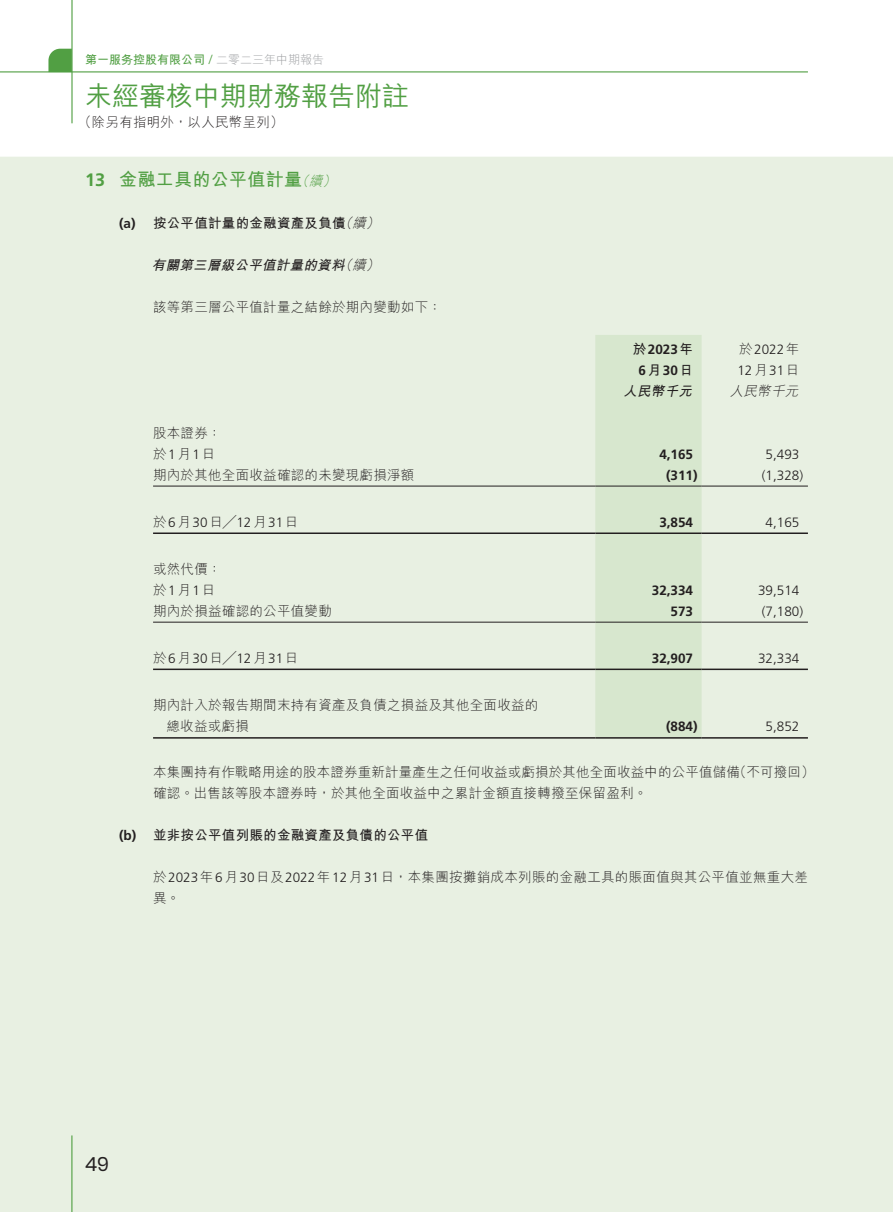
<style>
.page{position:relative;width:893px;height:1212px;background:#fff}
.page>*{position:absolute;margin:0;border:0;box-sizing:border-box;transform-origin:0 0}
.t1{font:500 27px "M Hei HK";color:#519f43}
.t2{font:19.5px "Poppins";color:#231f20}
.t3{font:700 18px "M Hei HK";letter-spacing:.02em;color:#519f43}
.t4{font:700 18px "Frutiger LT Std";color:#519f43}
.t5{font:300 13.5px/21px "M Hei HK";letter-spacing:.02em;color:#231f20}
.t6{font:300 13.5px/21px "Frutiger LT Std";color:#231f20}
.t7{font:700 13.5px/21px "Frutiger LT Std";color:#231f20;text-align:center}
.t8{font:700 13.5px "M Hei HK";letter-spacing:.02em;color:#231f20}
.t9{font:italic 700 13.5px "M Hei HK";color:#231f20}
.t10{font:italic 300 13.5px "M Hei HK";color:#231f20}
.t11{font:italic 300 13.5px "M Hei HK";color:#519f43}
.t12{font:700 12px "M Hei HK";color:#519f43}
.s1{font-family:"Century Gothic";font-weight:400;font-size:11.25px}
.s2{font-weight:300;color:#9d9fa2}
.s3{font-weight:300}
.s4{font-family:"Frutiger LT Std"}
.s5{font-family:"M Hei HK"}
</style>
<div class="page">
<div style="left:0;top:157px;width:893px;height:1055px;background:#e8f0e2"></div>
<svg style="left:48px;top:49px;width:23px;height:22px"></svg>
<hr style="left:0;top:71px;width:808px;height:1px;background:#519f43">
<hr style="left:71px;top:1135px;width:1px;height:77px;background:#519f43">
<hr style="left:71px;top:0;width:2px;height:123px;background:#519f43">
<div style="left:595px;top:335px;width:107px;height:402px;background:#d7e7ce"></div>
<hr style="left:153px;top:486px;width:442px;height:1px;background:#231f20">
<hr style="left:595px;top:486px;width:107px;height:1px;background:#231f20">
<hr style="left:702px;top:486px;width:106px;height:1px;background:#231f20">
<hr style="left:153px;top:532px;width:442px;height:2px;background:#231f20">
<hr style="left:595px;top:532px;width:107px;height:2px;background:#231f20">
<hr style="left:702px;top:532px;width:106px;height:2px;background:#231f20">
<hr style="left:153px;top:622px;width:442px;height:1px;background:#231f20">
<hr style="left:595px;top:622px;width:107px;height:1px;background:#231f20">
<hr style="left:702px;top:622px;width:106px;height:1px;background:#231f20">
<hr style="left:153px;top:668px;width:442px;height:2px;background:#231f20">
<hr style="left:595px;top:668px;width:107px;height:2px;background:#231f20">
<hr style="left:702px;top:668px;width:106px;height:2px;background:#231f20">
<hr style="left:153px;top:737px;width:442px;height:2px;background:#231f20">
<hr style="left:595px;top:737px;width:107px;height:2px;background:#231f20">
<hr style="left:702px;top:737px;width:106px;height:2px;background:#231f20">
<p class="t12" style="left:85px;top:51px;width:241px">第一服务控股有限公司 <span class="s1">/</span> <span class="s2">二零二三年中期報告</span></p>
<h1 class="t1" style="left:85px;top:77px;width:325px">未經審核中期財務報告附註</h1>
<p class="t5" style="left:78px;top:111px;width:207px">（除另有指明外，以人民幣呈列(</p>
<h3 class="t4" style="left:85px;top:169px;width:22px">13</h3>
<h3 class="t3" style="left:119px;top:166px;width:185px">金融工具的公平值計量</h3>
<p class="t11" style="left:309px;top:174px;width:18px">續</p>
<p class="t11" style="left:296px;top:174px;width:18px">（</p>
<p class="t11" style="left:323px;top:174px;width:18px">(</p>
<p class="t7" style="left:119px;top:213px;width:18px">a( )</p>
<p class="t7" style="left:119px;top:825px;width:19px">b( )</p>
<p class="t10" style="left:352px;top:216px;width:18px">續</p>
<p class="t10" style="left:339px;top:216px;width:18px">（</p>
<p class="t10" style="left:366px;top:216px;width:18px">(</p>
<p class="t8" style="left:153px;top:213px;width:194px">按公平值計量的金融資產及負債</p>
<p class="t9" style="left:152px;top:255px;width:218px">有關第三層級公平值計量的資料<span class="s3">續</span></p>
<p class="t10" style="left:339px;top:258px;width:18px">（</p>
<p class="t5" style="left:153px;top:297px;width:290px">該等第三層公平值計量之結餘於期內變動如下：</p>
<p class="t10" style="left:366px;top:258px;width:18px">(</p>
<p class="t5" style="left:153px;top:423px;width:70px">股本證券：</p>
<p class="t5" style="left:153px;top:444px;width:64px">於<span class="s4">1</span>月<span class="s4">1</span>日</p>
<p class="t5" style="left:153px;top:465px;width:263px">期內於其他全面收益確認的未變現虧損淨額</p>
<p class="t6" style="left:153px;top:512px;width:147px"><span class="s5">於</span>6<span class="s5">月</span>30<span class="s5">日╱</span>12<span class="s5">月</span>31<span class="s5">日</span></p>
<p class="t5" style="left:153px;top:559px;width:70px">或然代價：</p>
<p class="t5" style="left:153px;top:580px;width:64px">於<span class="s4">1</span>月<span class="s4">1</span>日</p>
<p class="t5" style="left:153px;top:601px;width:180px">期內於損益確認的公平值變動</p>
<p class="t6" style="left:153px;top:648px;width:147px"><span class="s5">於</span>6<span class="s5">月</span>30<span class="s5">日╱</span>12<span class="s5">月</span>31<span class="s5">日</span></p>
<p class="t5" style="left:153px;top:695px;width:387px">期內計入於報告期間末持有資產及負債之損益及其他全面收益的</p>
<p class="t5" style="left:167px;top:716px;width:84px">總收益或虧損</p>
<p class="t7" style="left:633px;top:339px;width:62px"><span class="s5">於</span>2023<span class="s5">年<br></span>6<span class="s5">月</span>30<span class="s5">日</span></p>
<p class="t6" style="left:737px;top:339px;width:64px"><span class="s5">於</span>2022<span class="s5">年<br></span>12<span class="s5">月</span>31<span class="s5">日</span></p>
<p class="t10" style="left:730px;top:384px;width:73px">人民幣千元</p>
<p class="t9" style="left:623px;top:381px;width:74px">人民幣千元</p>
<p class="t7" style="left:659px;top:444px;width:35px">4,165</p>
<p class="t6" style="left:766px;top:444px;width:35px">5,493</p>
<p class="t7" style="left:666px;top:465px;width:33px">)311(</p>
<p class="t6" style="left:762px;top:465px;width:43px">)1,328(</p>
<p class="t7" style="left:659px;top:512px;width:35px">3,854</p>
<p class="t6" style="left:766px;top:512px;width:35px">4,165</p>
<p class="t7" style="left:652px;top:580px;width:43px">32,334</p>
<p class="t6" style="left:758px;top:580px;width:43px">39,514</p>
<p class="t7" style="left:671px;top:601px;width:24px">573</p>
<p class="t6" style="left:762px;top:601px;width:43px">)7,180(</p>
<p class="t7" style="left:652px;top:648px;width:43px">32,907</p>
<p class="t6" style="left:758px;top:648px;width:43px">32,334</p>
<p class="t7" style="left:666px;top:716px;width:33px">)884(</p>
<p class="t6" style="left:766px;top:716px;width:35px">5,852</p>
<p class="t5" style="left:733px;top:761px;width:83px">（不可撥回(</p>
<p class="t5" style="left:153px;top:761px;width:588px">本集團持有作戰略用途的股本證券重新計量產生之任何收益或虧損於其他全面收益中的公平值儲備確認。出售該等股本證券時，於其他全面收益中之累計金額直接轉撥至保留盈利。</p>
<p class="t8" style="left:153px;top:825px;width:277px">並非按公平值列賬的金融資產及負債的公平值</p>
<p class="t5" style="left:153px;top:866px;width:656px">於<span class="s4">2023</span>年<span class="s4">6</span>月<span class="s4">30</span>日及<span class="s4">2022</span>年<span class="s4">12</span>月<span class="s4">31</span>日，本集團按攤銷成本列賬的金融工具的賬面值與其公平值並無重大差異。</p>
<h2 class="t2" style="left:85px;top:1153px;width:25px">49</h2>
</div>
